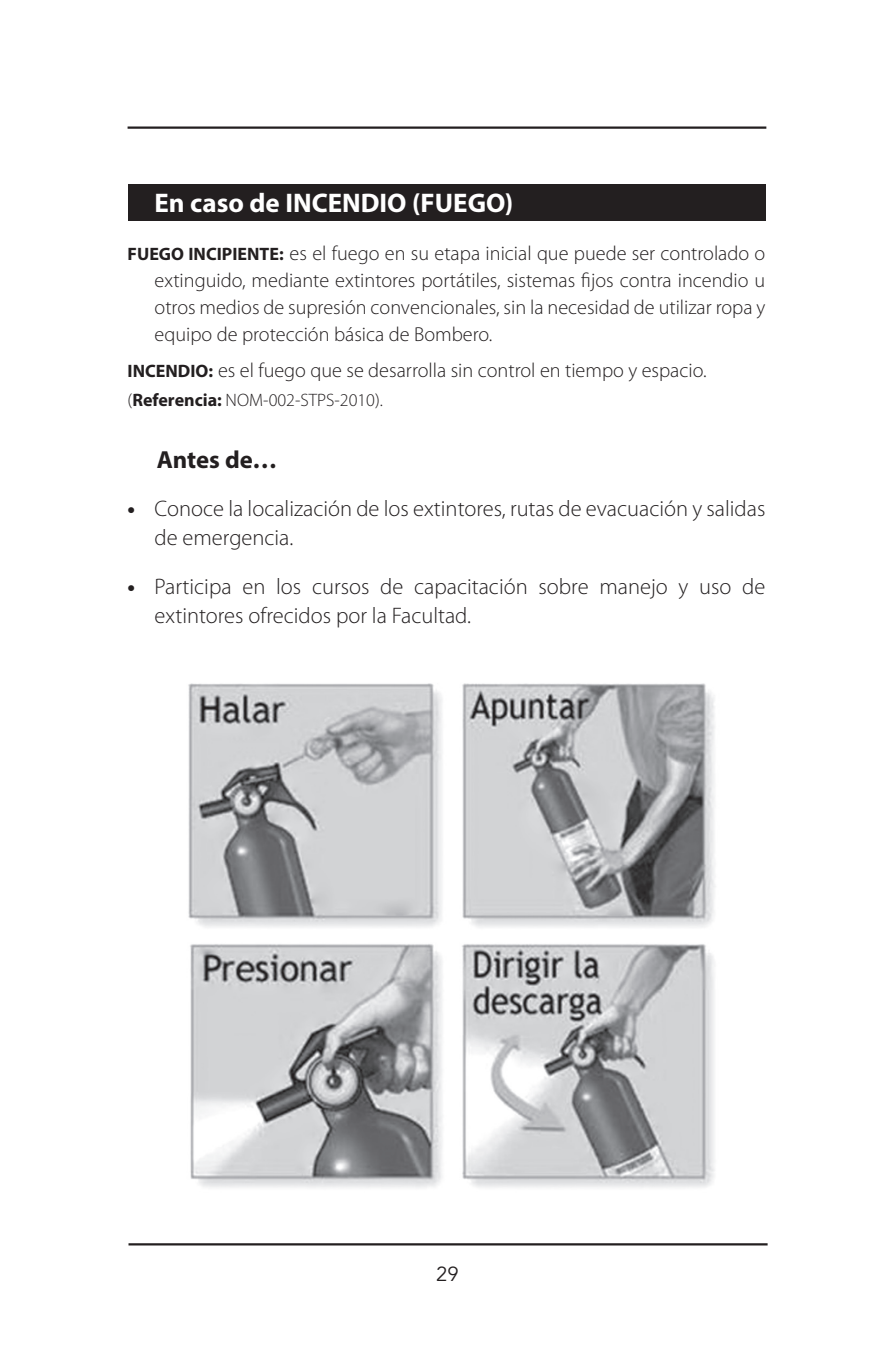
<style>
.page{position:relative;width:893px;height:1372px;background:#fff}
.page>*{position:absolute;margin:0;border:0;box-sizing:border-box;transform-origin:0 0}
.t1{font:700 27px "Myriad Pro";color:#fff}
.t2{font:700 24.75px "Myriad Pro";letter-spacing:-.005em;color:#231f20}
.t3{font:300 22.5px/29.2px "Myriad Pro";color:#231f20}
.t4{font:300 20.25px/27px "Myriad Pro";color:#231f20;text-align:justify}
.t5{font:20.25px "Avenir";color:#231f20}
.t6{font:300 18px "Myriad Pro";color:#231f20}
.s1{font-weight:700;font-size:18px}
.s2{font-weight:700}
</style>
<div class="page">
<hr style="left:128px;top:126px;width:638px;height:3px;background:#231f20">
<hr style="left:129px;top:1243px;width:639px;height:2px;background:#231f20">
<div style="left:128px;top:184px;width:637px;height:36px;background:#231f20"></div>
<img style="left:188px;top:683px;width:528px;height:505px">
<h1 class="t1" style="left:155px;top:185px;width:360px">En caso de INCENDIO (FUEGO)</h1>
<p class="t4" style="left:155px;top:240px;width:612px;text-indent:-27px"><span class="s1">FUEGO INCIPIENTE:</span> es el fuego en su etapa inicial que puede ser controlado o extinguido, mediante extintores portátiles, sistemas fijos contra incendio u otros medios de supresión convencionales, sin la necesidad de utilizar ropa y equipo de protección básica de Bombero.</p>
<p class="t4" style="left:128px;top:357px;width:581px"><span class="s1">INCENDIO:</span> es el fuego que se desarrolla sin control en tiempo y espacio.</p>
<p class="t6" style="left:128px;top:390px;width:257px">(<span class="s2">Referencia:</span> NOM-002-STPS-2010).</p>
<p class="t2" style="left:157px;top:443px;width:122px">Antes de…</p>
<p class="t3" style="left:155px;top:494px;width:612px;text-indent:-27px"><span class="s2">•</span> Conoce la localización de los extintores, rutas de evacuación y salidas de emergencia.</p>
<p class="t3" style="left:155px;top:572px;width:612px;text-indent:-27px"><span class="s2">•</span> Participa en los cursos de capacitación sobre manejo y uso de extintores ofrecidos por la Facultad.</p>
<p class="t5" style="left:436px;top:1261px;width:24px">29</p>
</div>
